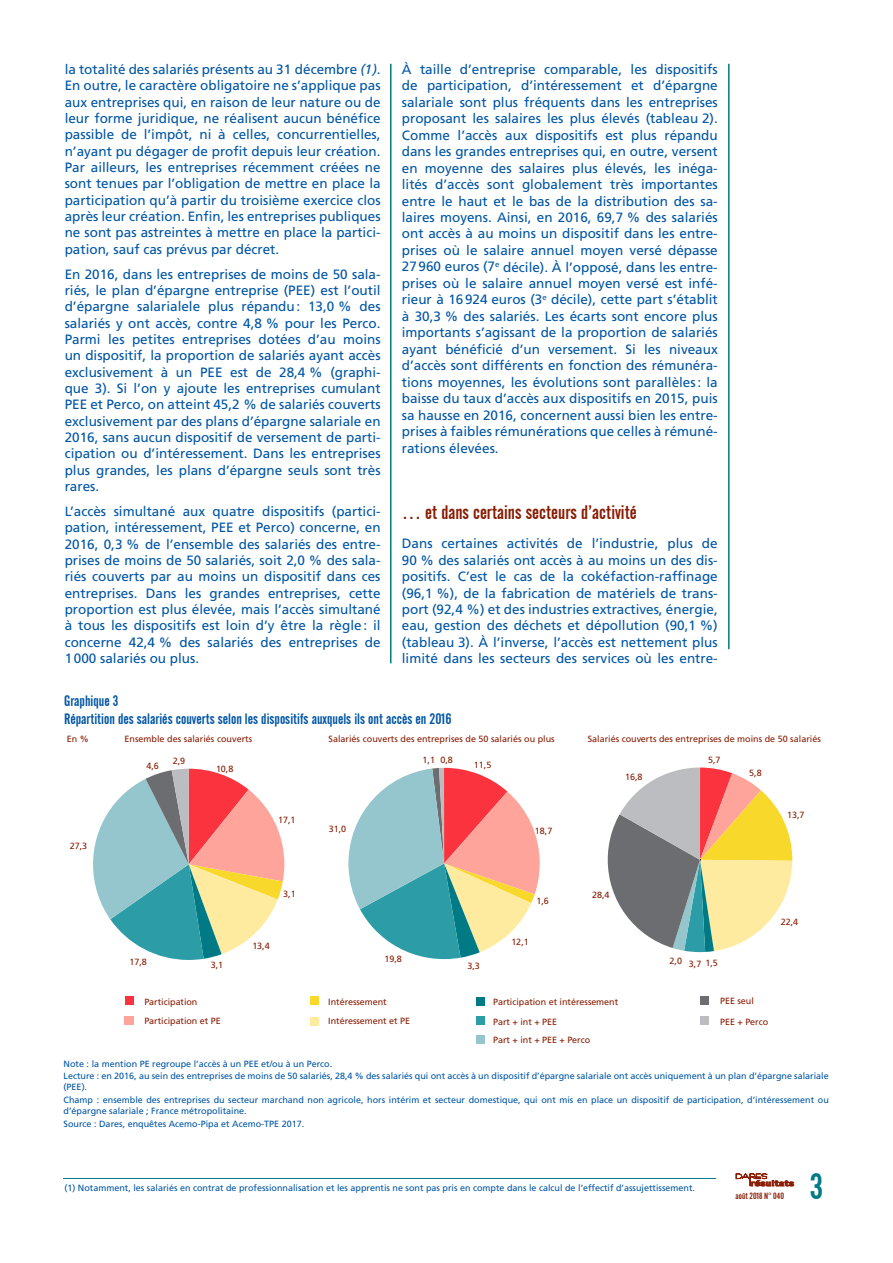
<style>
.page{position:relative;width:893px;height:1263px;background:#fff}
.page>*{position:absolute;margin:0;border:0;box-sizing:border-box;transform-origin:0 0}
.t1{font:36px "Alternate Gothic No 2 BT";color:#007b85}
.t2{font:19.5px "Alternate Gothic No 2 BT";color:#891c02}
.t3{font:15px/18px "Alternate Gothic No 2 BT";color:#0155a5}
.t4{font:13.5px/16.4px "Frutiger";color:#0155a5;text-align:justify}
.t5{font:9px/12.9px "Frutiger";color:#0155a5}
.t6{font:9px/18.5px "Frutiger";color:#891c02}
.t7{font:9px "Alternate Gothic No 2 BT";color:#891c02}
.t8{font:7.8px "Alternate Gothic No 2 BT";color:#891c02;scale:2.03 1}
.s1{font-style:italic}
</style>
<div class="page">
<hr style="left:390px;top:64px;width:1px;height:599px;background:#007b85">
<hr style="left:728px;top:64px;width:2px;height:585px;background:#007b85">
<svg style="left:608px;top:767px;width:184px;height:185px"></svg>
<svg style="left:348px;top:768px;width:192px;height:191px"></svg>
<svg style="left:93px;top:769px;width:191px;height:191px"></svg>
<div style="left:125px;top:996px;width:8px;height:9px;background:#fb333e"></div>
<div style="left:125px;top:1016px;width:9px;height:8px;background:#ffa49a"></div>
<div style="left:310px;top:997px;width:8px;height:8px;background:#f8d82b"></div>
<div style="left:310px;top:1017px;width:8px;height:8px;background:#ffeb9f"></div>
<div style="left:476px;top:997px;width:9px;height:9px;background:#007b85"></div>
<div style="left:476px;top:1016px;width:9px;height:9px;background:#2c9da6"></div>
<div style="left:476px;top:1035px;width:9px;height:9px;background:#95c6cd"></div>
<div style="left:701px;top:996px;width:8px;height:8px;background:#6c6d70"></div>
<div style="left:701px;top:1016px;width:8px;height:8px;background:#bcbdc0"></div>
<hr style="left:63px;top:1178px;width:653px;height:1px;background:#007b85">
<svg style="left:736px;top:1173px;width:58px;height:13px"></svg>
<p class="t4" style="left:402px;top:61px;width:317px">À taille d’entreprise comparable, les dispositifs de participation, d’intéressement et d’épargne salariale sont plus fréquents dans les entreprises proposant les salaires les plus élevés (tableau 2).<br>Comme l’accès aux dispositifs est plus répandu dans les grandes entreprises qui, en outre, versent en moyenne des salaires plus élevés, les inéga&shy;lités d’accès sont globalement très importantes entre le haut et le bas de la distribution des sa&shy;laires moyens. Ainsi, en 2016, 69,7 % des salariés ont accès à au moins un dispositif dans les entre&shy;prises où le salaire annuel moyen versé dépasse 27960 euros (7<sup>e</sup> décile). À l’opposé, dans les entre&shy;prises où le salaire annuel moyen versé est infé&shy;rieur à 16924 euros (3<sup>e</sup> décile), cette part s’établit à 30,3 % des salariés. Les écarts sont encore plus importants s’agissant de la proportion de salariés ayant bénéficié d’un versement. Si les niveaux d’accès sont différents en fonction des rémunéra&shy;tions moyennes, les évolutions sont parallèles: la baisse du taux d’accès aux dispositifs en 2015, puis sa hausse en 2016, concernent aussi bien les entre&shy;prises à faibles rémunérations que celles à rémuné&shy;rations élevées.</p>
<p class="t4" style="left:65px;top:61px;width:317px">la totalité des salariés présents au 31 décembre <span class="s1">(1)</span>.<br>En outre, le caractère obligatoire ne s’applique pas aux entreprises qui, en raison de leur nature ou de leur forme juridique, ne réalisent aucun bénéfice passible de l’impôt, ni à celles, concurrentielles, n’ayant pu dégager de profit depuis leur création.<br>Par ailleurs, les entreprises récemment créées ne sont tenues par l’obligation de mettre en place la participation qu’à partir du troisième exercice clos après leur création. Enfin, les entreprises publiques ne sont pas astreintes à mettre en place la partici&shy;pation, sauf cas prévus par décret.</p>
<p class="t4" style="left:65px;top:266px;width:317px">En 2016, dans les entreprises de moins de 50 sala&shy;riés, le plan d’épargne entreprise (PEE) est l’outil d’épargne salarialele plus répandu: 13,0 % des salariés y ont accès, contre 4,8 % pour les Perco.<br>Parmi les petites entreprises dotées d’au moins un dispositif, la proportion de salariés ayant accès exclusivement à un PEE est de 28,4 % (graphi&shy;que 3). Si l’on y ajoute les entreprises cumulant PEE et Perco, on atteint 45,2 % de salariés couverts exclusivement par des plans d’épargne salariale en 2016, sans aucun dispositif de versement de parti&shy;cipation ou d’intéressement. Dans les entreprises plus grandes, les plans d’épargne seuls sont très rares.</p>
<p class="t4" style="left:65px;top:503px;width:317px">L’accès simultané aux quatre dispositifs (partici&shy;pation, intéressement, PEE et Perco) concerne, en 2016, 0,3 % de l’ensemble des salariés des entre&shy;prises de moins de 50 salariés, soit 2,0 % des sala&shy;riés couverts par au moins un dispositif dans ces entreprises. Dans les grandes entreprises, cette proportion est plus élevée, mais l’accès simultané à tous les dispositifs est loin d’y être la règle: il concerne 42,4 % des salariés des entreprises de 1000 salariés ou plus.</p>
<h2 class="t2" style="left:402px;top:501px;width:236px">… et dans certains secteurs d’activité</h2>
<p class="t4" style="left:402px;top:535px;width:317px">Dans certaines activités de l’industrie, plus de 90 % des salariés ont accès à au moins un des dis&shy;positifs. C’est le cas de la cokéfaction-raffinage (96,1 %), de la fabrication de matériels de trans&shy;port (92,4 %) et des industries extractives, énergie, eau, gestion des déchets et dépollution (90,1 %) (tableau 3). À l’inverse, l’accès est nettement plus limité dans les secteurs des services où les entre-</p>
<p class="t3" style="left:64px;top:692px;width:389px">Graphique 3<br>Répartition des salariés couverts selon les dispositifs auxquels ils ont accès en 2016</p>
<p class="t6" style="left:67px;top:730px;width:24px">En %</p>
<p class="t6" style="left:70px;top:836px;width:19px">27,3</p>
<p class="t6" style="left:125px;top:730px;width:129px">Ensemble des salariés couverts</p>
<p class="t6" style="left:329px;top:730px;width:228px">Salariés couverts des entreprises de 50 salariés ou plus</p>
<p class="t6" style="left:588px;top:730px;width:235px">Salariés couverts des entreprises de moins de 50 salariés</p>
<p class="t6" style="left:708px;top:751px;width:14px">5,7</p>
<p class="t6" style="left:749px;top:764px;width:14px">5,8</p>
<p class="t6" style="left:787px;top:806px;width:19px">13,7</p>
<p class="t6" style="left:423px;top:751px;width:32px">1,1 0,8</p>
<p class="t6" style="left:173px;top:751px;width:14px">2,9</p>
<p class="t6" style="left:474px;top:756px;width:19px">11,5</p>
<p class="t6" style="left:146px;top:756px;width:14px">4,6</p>
<p class="t6" style="left:216px;top:759px;width:19px">10,8</p>
<p class="t6" style="left:625px;top:767px;width:19px">16,8</p>
<p class="t6" style="left:278px;top:811px;width:19px">17,1</p>
<p class="t6" style="left:329px;top:820px;width:19px">31,0</p>
<p class="t6" style="left:535px;top:822px;width:19px">18,7</p>
<p class="t6" style="left:129px;top:952px;width:19px">17,8</p>
<p class="t6" style="left:211px;top:956px;width:14px">3,1</p>
<p class="t6" style="left:283px;top:885px;width:14px">3,1</p>
<p class="t6" style="left:252px;top:936px;width:19px">13,4</p>
<p class="t6" style="left:384px;top:950px;width:19px">19,8</p>
<p class="t6" style="left:467px;top:957px;width:14px">3,3</p>
<p class="t6" style="left:536px;top:892px;width:14px">1,6</p>
<p class="t6" style="left:511px;top:932px;width:19px">12,1</p>
<p class="t6" style="left:592px;top:885px;width:19px">28,4</p>
<p class="t6" style="left:144px;top:993px;width:78px">Participation<br>Participation et PE</p>
<p class="t6" style="left:328px;top:992px;width:83px;line-height:19.5px">Intéressement<br>Intéressement et PE</p>
<p class="t6" style="left:493px;top:992px;width:127px;line-height:19.6px">Participation et intéressement<br>Part + int + PEE</p>
<p class="t6" style="left:493px;top:1031px;width:99px">Part + int + PEE + Perco</p>
<p class="t6" style="left:670px;top:953px;width:50px">2,0 3,7 1,5</p>
<p class="t6" style="left:720px;top:992px;width:35px">PEE seul</p>
<p class="t6" style="left:720px;top:1012px;width:50px">PEE + Perco</p>
<p class="t6" style="left:781px;top:912px;width:19px">22,4</p>
<p class="t5" style="left:64px;top:1057px;width:767px">Note : la mention PE regroupe l’accès à un PEE et/ou à un Perco.<br>Lecture : en 2016, au sein des entreprises de moins de 50 salariés, 28,4 % des salariés qui ont accès à un dispositif d’épargne salariale ont accès uniquement à un plan d’épargne salariale</p>
<p class="t5" style="left:64px;top:1081px;width:767px">(PEE).<br>Champ : ensemble des entreprises du secteur marchand non agricole, hors intérim et secteur domestique, qui ont mis en place un dispositif de participation, d’intéressement ou</p>
<p class="t5" style="left:64px;top:1104px;width:242px">d’épargne salariale ; France métropolitaine.<br>Source : Dares, enquêtes Acemo-Pipa et Acemo-TPE 2017.</p>
<p class="t5" style="left:64px;top:1182px;width:632px">(1) Notamment, les salariés en contrat de professionnalisation et les apprentis ne sont pas pris en compte dans le calcul de l’effectif d’assujettissement.</p>
<p class="t8" style="left:750px;top:1179px;width:23px">résultats</p>
<p class="t7" style="left:736px;top:1191px;width:50px">août 2018 N° 040</p>
<h1 class="t1" style="left:810px;top:1166px;width:15px">3</h1>
</div>
